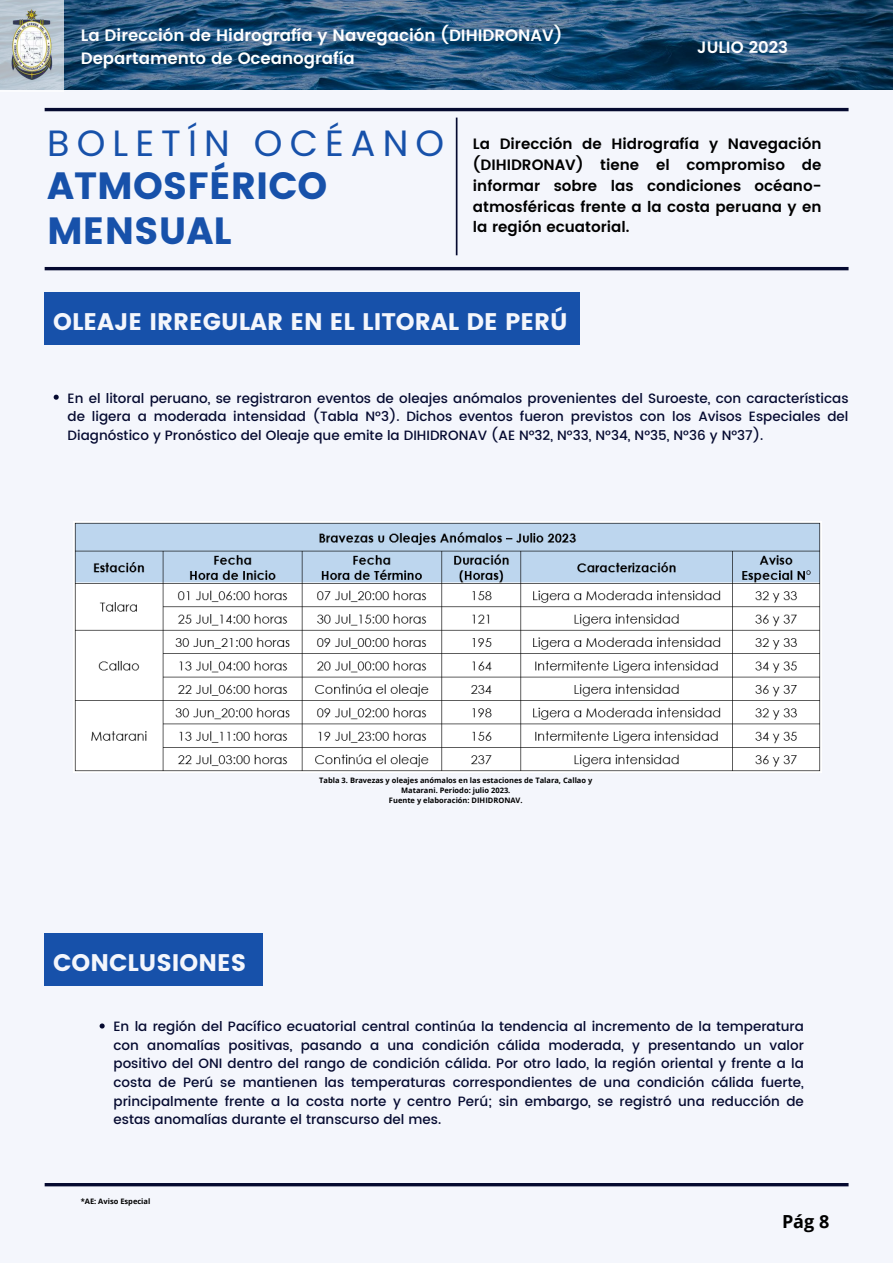
<style>
.page{position:relative;width:893px;height:1263px;background:#f4f6fc}
.page>*{position:absolute;margin:0;border:0;box-sizing:border-box;transform-origin:0 0}
.t1{font:37.88px/44.9px "Poppins";color:#1751aa}
.t2{font:36.53px "Poppins";letter-spacing:.195em;color:#1751aa}
.t3{font:23.92px "Poppins";color:#f4f6fc}
.t4{font:700 18px "Open Sans";color:#000}
.t5{font:600 16.5px/23.1px "Poppins";color:#fff}
.t6{font:600 15px/20.9px "Poppins";color:#000;text-align:justify}
.t7{font:500 13.5px/18.6px "Poppins";color:#050a30;text-align:justify}
.t8{font:700 7.5px/10.1px "Open Sans";color:#000;text-align:center}
</style>
<div class="page">
<hr style="left:45px;top:267px;width:803px;height:3px;background:#050a30">
<hr style="left:45px;top:108px;width:803px;height:3px;background:#050a30">
<hr style="left:456px;top:118px;width:1px;height:137px;background:#050a30">
<div style="left:45px;top:292px;width:534px;height:52px;background:#1751aa"></div>
<svg style="left:64px;top:0;width:829px;height:89px;background:#215076"></svg>
<svg style="left:0;top:0;width:64px;height:90px"></svg>
<img style="left:0;top:10px;width:64px;height:70px">
<div style="left:45px;top:933px;width:218px;height:53px;background:#1751aa"></div>
<hr style="left:45px;top:1183px;width:803px;height:3px;background:#050a30">
<svg style="left:100px;top:1023px;width:5px;height:5px"></svg>
<svg style="left:54px;top:395px;width:5px;height:5px"></svg>
<img style="left:74px;top:521px;width:747px;height:251px">
<p class="t5" style="left:81px;top:24px;width:483px">La Dirección de Hidrografía y Navegación (DIHIDRONAV)<br>Departamento de Oceanografía</p>
<p class="t5" style="left:697px;top:36px;width:93px">JULIO 2023</p>
<h2 class="t2" style="left:47px;top:117px;width:398px">BOLETÍN OCÉANO</h2>
<h1 class="t1" style="left:47px;top:163px;width:281px">ATMOSFÉRICO<br>MENSUAL</h1>
<p class="t6" style="left:473px;top:133px;width:350px">La Dirección de Hidrografía y Navegación (DIHIDRONAV) tiene el compromiso de informar sobre las condiciones océano&shy;atmosféricas frente a la costa peruana y en la región ecuatorial.</p>
<h3 class="t3" style="left:53px;top:307px;width:516px">OLEAJE IRREGULAR EN EL LITORAL DE PERÚ</h3>
<p class="t7" style="left:68px;top:389px;width:782px">En el litoral peruano, se registraron eventos de oleajes anómalos provenientes del Suroeste, con características de ligera a moderada intensidad (Tabla N°3). Dichos eventos fueron previstos con los Avisos Especiales del Diagnóstico y Pronóstico del Oleaje que emite la DIHIDRONAV (AE N°32, N°33, N°34, N°35, N°36 y N°37).</p>
<h3 class="t3" style="left:53px;top:949px;width:194px">CONCLUSIONES</h3>
<p class="t8" style="left:319px;top:775px;width:275px">Tabla 3. Bravezas y oleajes anómalos en las estaciones de Talara, Callao y<br>Matarani. Periodo: julio 2023.<br>Fuente y elaboración: DIHIDRONAV.</p>
<p class="t7" style="left:114px;top:1017px;width:692px">En la región del Pacífico ecuatorial central continúa la tendencia al incremento de la temperatura con anomalías positivas, pasando a una condición cálida moderada, y presentando un valor positivo del ONI dentro del rango de condición cálida. Por otro lado, la región oriental y frente a la costa de Perú se mantienen las temperaturas correspondientes de una condición cálida fuerte, principalmente frente a la costa norte y centro Perú; sin embargo, se registró una reducción de estas anomalías durante el transcurso del mes.</p>
<p class="t8" style="left:81px;top:1196px;width:71px">*AE: Aviso Especial</p>
<h3 class="t4" style="left:782px;top:1208px;width:49px">Pág 8</h3>
</div>
